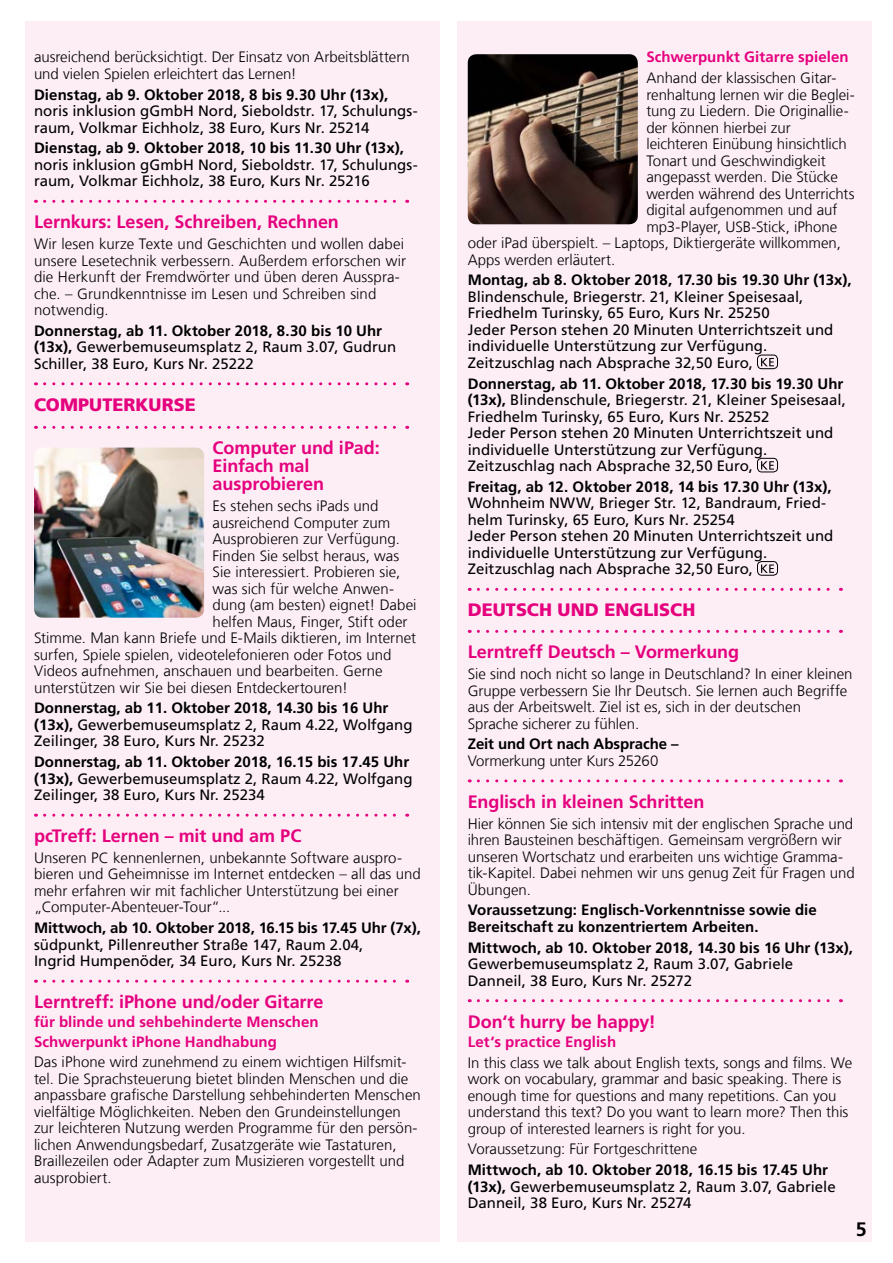
<style>
.page{position:relative;width:893px;height:1263px;background:#fff}
.page>*{position:absolute;margin:0;border:0;box-sizing:border-box;transform-origin:0 0}
.t1{font:700 19.5px "Frutiger LT Com";color:#000}
.t2{font:700 18px/18px "Frutiger LT Com";letter-spacing:-.005em;color:#e5007d}
.t3{font:900 18px "Frutiger LT Com";color:#e5007d}
.t4{font:300 15px/16.5px "Frutiger LT Com";color:#000}
.t5{font:15px/16.5px "Frutiger LT Com";color:#000}
.t6{font:700 15px/16.5px "Frutiger LT Com";letter-spacing:.005em;color:#000}
.t7{font:700 15px/19.2px "Frutiger LT Com";letter-spacing:.005em;color:#e5007d}
.s1{font-weight:700}
</style>
<div class="page">
<div style="left:26px;top:21px;width:414px;height:1221px;background:#fdeef6"></div>
<div style="left:457px;top:21px;width:415px;height:1221px;background:#fdeef6"></div>
<svg style="left:45px;top:200px;width:363px;height:3px"></svg>
<svg style="left:45px;top:382px;width:363px;height:3px"></svg>
<svg style="left:45px;top:426px;width:363px;height:3px"></svg>
<svg style="left:45px;top:814px;width:363px;height:3px"></svg>
<svg style="left:45px;top:980px;width:363px;height:3px"></svg>
<svg style="left:478px;top:588px;width:363px;height:3px"></svg>
<svg style="left:478px;top:630px;width:363px;height:3px"></svg>
<svg style="left:478px;top:779px;width:363px;height:3px"></svg>
<svg style="left:478px;top:999px;width:363px;height:3px"></svg>
<svg style="left:761px;top:358px;width:13px;height:8px"></svg>
<div style="left:757px;top:355px;width:21px;height:14px;border:1px solid #000;border-radius:4px"></div>
<svg style="left:761px;top:461px;width:13px;height:9px"></svg>
<div style="left:757px;top:458px;width:21px;height:14px;border:1px solid #000;border-radius:4px"></div>
<svg style="left:761px;top:564px;width:13px;height:9px"></svg>
<div style="left:757px;top:561px;width:21px;height:14px;border:1px solid #000;border-radius:4px"></div>
<img style="left:34px;top:448px;width:170px;height:170px">
<img style="left:468px;top:54px;width:170px;height:170px">
<p class="t4" style="left:34px;top:49px;width:377px">ausreichend berücksichtigt. Der Einsatz von Arbeitsblättern und vielen Spielen erleichtert das Lernen!</p>
<p class="t6" style="left:34px;top:86px;width:356px">Dienstag, ab 9. Oktober 2018, 8 bis 9.30 Uhr (13x),</p>
<p class="t5" style="left:34px;top:103px;width:385px">noris inklusion gGmbH Nord, Sieboldstr. 17, Schulungs&shy;raum, Volkmar Eichholz, 38 Euro, Kurs Nr. 25214</p>
<p class="t6" style="left:34px;top:140px;width:371px">Dienstag, ab 9. Oktober 2018, 10 bis 11.30 Uhr (13x),</p>
<p class="t5" style="left:34px;top:156px;width:385px">noris inklusion gGmbH Nord, Sieboldstr. 17, Schulungs&shy;raum, Volkmar Eichholz, 38 Euro, Kurs Nr. 25216</p>
<p class="t2" style="left:34px;top:213px;width:306px">Lernkurs: Lesen, Schreiben, Rechnen</p>
<p class="t4" style="left:34px;top:236px;width:374px">Wir lesen kurze Texte und Geschichten und wollen dabei unsere Lesetechnik verbessern. Außerdem erforschen wir die Herkunft der Fremdwörter und üben deren Ausspra&shy;che. – Grundkenntnisse im Lesen und Schreiben sind notwendig.</p>
<p class="t5" style="left:34px;top:322px;width:364px"><span class="s1">Donnerstag, ab 11. Oktober 2018, 8.30 bis 10 Uhr (13x),</span> Gewerbemuseumsplatz 2, Raum 3.07, Gudrun<br>Schiller, 38 Euro, Kurs Nr. 25222</p>
<p class="t3" style="left:34px;top:394px;width:26px">COMPUTERKURSE</p>
<p class="t2" style="left:213px;top:439px;width:169px">Computer und iPad:<br>Einfach mal ausprobieren</p>
<p class="t4" style="left:213px;top:498px;width:167px">Es stehen sechs iPads und</p>
<p class="t4" style="left:213px;top:514px;width:179px">ausreichend Computer zum</p>
<p class="t4" style="left:213px;top:531px;width:189px">Ausprobieren zur Verfügung.</p>
<p class="t4" style="left:213px;top:547px;width:188px">Finden Sie selbst heraus, was</p>
<p class="t4" style="left:213px;top:564px;width:189px">Sie interessiert. Probieren sie,</p>
<p class="t4" style="left:213px;top:580px;width:183px">was sich für welche Anwen-</p>
<p class="t4" style="left:213px;top:597px;width:205px">dung (am besten) eignet! Dabei</p>
<p class="t4" style="left:213px;top:613px;width:196px">helfen Maus, Finger, Stift oder</p>
<p class="t4" style="left:34px;top:630px;width:384px">Stimme. Man kann Briefe und E-Mails diktieren, im Internet</p>
<p class="t4" style="left:34px;top:646px;width:359px">surfen, Spiele spielen, videotelefonieren oder Fotos und</p>
<p class="t4" style="left:34px;top:663px;width:350px">Videos aufnehmen, anschauen und bearbeiten. Gerne</p>
<p class="t4" style="left:34px;top:679px;width:315px">unterstützen wir Sie bei diesen Entdeckertouren!</p>
<p class="t5" style="left:34px;top:700px;width:380px"><span class="s1">Donnerstag, ab 11. Oktober 2018, 14.30 bis 16 Uhr (13x),</span> Gewerbemuseumsplatz 2, Raum 4.22, Wolfgang<br>Zeilinger, 38 Euro, Kurs Nr. 25232</p>
<p class="t5" style="left:34px;top:754px;width:380px"><span class="s1">Donnerstag, ab 11. Oktober 2018, 16.15 bis 17.45 Uhr (13x),</span> Gewerbemuseumsplatz 2, Raum 4.22, Wolfgang<br>Zeilinger, 38 Euro, Kurs Nr. 25234</p>
<p class="t2" style="left:34px;top:827px;width:269px">pcTreff: Lernen – mit und am PC</p>
<p class="t4" style="left:34px;top:850px;width:388px">Unseren PC kennenlernen, unbekannte Software auspro&shy;bieren und Geheimnisse im Internet entdecken – all das und mehr erfahren wir mit fachlicher Unterstützung bei einer „Computer-Abenteuer-Tour“...</p>
<p class="t6" style="left:34px;top:920px;width:388px">Mittwoch, ab 10. Oktober 2018, 16.15 bis 17.45 Uhr (7x),</p>
<p class="t5" style="left:34px;top:936px;width:331px">südpunkt, Pillenreuther Straße 147, Raum 2.04,<br>Ingrid Humpenöder, 34 Euro, Kurs Nr. 25238</p>
<p class="t2" style="left:34px;top:993px;width:291px">Lerntreff: iPhone und/oder Gitarre</p>
<p class="t7" style="left:34px;top:1013px;width:286px">für blinde und sehbehinderte Menschen<br>Schwerpunkt iPhone Handhabung</p>
<p class="t4" style="left:34px;top:1054px;width:388px">Das iPhone wird zunehmend zu einem wichtigen Hilfsmit&shy;tel. Die Sprachsteuerung bietet blinden Menschen und die anpassbare grafische Darstellung sehbehinderten Menschen vielfältige Möglichkeiten. Neben den Grundeinstellungen zur leichteren Nutzung werden Programme für den persön&shy;lichen Anwendungsbedarf, Zusatzgeräte wie Tastaturen, Braillezeilen oder Adapter zum Musizieren vorgestellt und ausprobiert.</p>
<p class="t7" style="left:646px;top:48px;width:204px">Schwerpunkt Gitarre spielen</p>
<p class="t4" style="left:646px;top:70px;width:192px">Anhand der klassischen Gitar-</p>
<p class="t4" style="left:646px;top:86px;width:210px">renhaltung lernen wir die Beglei-</p>
<p class="t4" style="left:646px;top:103px;width:204px">tung zu Liedern. Die Originallie-</p>
<p class="t4" style="left:646px;top:119px;width:146px">der können hierbei zur</p>
<p class="t4" style="left:646px;top:136px;width:202px">leichteren Einübung hinsichtlich</p>
<p class="t4" style="left:646px;top:152px;width:181px">Tonart und Geschwindigkeit</p>
<p class="t4" style="left:646px;top:169px;width:193px">angepasst werden. Die Stücke</p>
<p class="t4" style="left:646px;top:185px;width:210px">werden während des Unterrichts</p>
<p class="t4" style="left:646px;top:202px;width:193px">digital aufgenommen und auf</p>
<p class="t4" style="left:646px;top:218px;width:193px">mp3-Player, USB-Stick, iPhone</p>
<p class="t4" style="left:468px;top:235px;width:375px">oder iPad überspielt. – Laptops, Diktiergeräte willkommen,</p>
<p class="t4" style="left:468px;top:251px;width:149px">Apps werden erläutert.</p>
<p class="t6" style="left:468px;top:272px;width:385px">Montag, ab 8. Oktober 2018, 17.30 bis 19.30 Uhr (13x),</p>
<p class="t5" style="left:468px;top:288px;width:367px">Blindenschule, Briegerstr. 21, Kleiner Speisesaal, Friedhelm Turinsky, 65 Euro, Kurs Nr. 25250<br>Jeder Person stehen 20 Minuten Unterrichtszeit und individuelle Unterstützung zur Verfügung.<br>Zeitzuschlag nach Absprache 32,50 Euro,</p>
<p class="t5" style="left:468px;top:375px;width:380px"><span class="s1">Donnerstag, ab 11. Oktober 2018, 17.30 bis 19.30 Uhr (13x),</span> Blindenschule, Briegerstr. 21, Kleiner Speisesaal, Friedhelm Turinsky, 65 Euro, Kurs Nr. 25252<br>Jeder Person stehen 20 Minuten Unterrichtszeit und individuelle Unterstützung zur Verfügung.<br>Zeitzuschlag nach Absprache 32,50 Euro,</p>
<p class="t6" style="left:468px;top:478px;width:365px">Freitag, ab 12. Oktober 2018, 14 bis 17.30 Uhr (13x),</p>
<p class="t5" style="left:468px;top:495px;width:367px">Wohnheim NWW, Brieger Str. 12, Bandraum, Fried&shy;helm Turinsky, 65 Euro, Kurs Nr. 25254<br>Jeder Person stehen 20 Minuten Unterrichtszeit und individuelle Unterstützung zur Verfügung.<br>Zeitzuschlag nach Absprache 32,50 Euro,</p>
<p class="t3" style="left:468px;top:599px;width:27px">DEUTSCH</p>
<p class="t3" style="left:558px;top:599px;width:15px">UND</p>
<p class="t3" style="left:604px;top:599px;width:24px">ENGLISCH</p>
<p class="t2" style="left:468px;top:643px;width:273px">Lerntreff Deutsch – Vormerkung</p>
<p class="t4" style="left:468px;top:666px;width:386px">Sie sind noch nicht so lange in Deutschland? In einer kleinen Gruppe verbessern Sie Ihr Deutsch. Sie lernen auch Begriffe aus der Arbeitswelt. Ziel ist es, sich in der deutschen Sprache sicherer zu fühlen.</p>
<p class="t6" style="left:468px;top:736px;width:212px">Zeit und Ort nach Absprache –</p>
<p class="t4" style="left:468px;top:752px;width:192px">Vormerkung unter Kurs 25260</p>
<p class="t2" style="left:468px;top:793px;width:238px">Englisch in kleinen Schritten</p>
<p class="t4" style="left:468px;top:815px;width:388px">Hier können Sie sich intensiv mit der englischen Sprache und ihren Bausteinen beschäftigen. Gemeinsam vergrößern wir unseren Wortschatz und erarbeiten uns wichtige Gramma&shy;tik-Kapitel. Dabei nehmen wir uns genug Zeit für Fragen und Übungen.</p>
<p class="t6" style="left:468px;top:902px;width:351px">Voraussetzung: Englisch-Vorkenntnisse sowie die<br>Bereitschaft zu konzentriertem Arbeiten.</p>
<p class="t6" style="left:468px;top:939px;width:387px">Mittwoch, ab 10. Oktober 2018, 14.30 bis 16 Uhr (13x),</p>
<p class="t5" style="left:468px;top:956px;width:327px">Gewerbemuseumsplatz 2, Raum 3.07, Gabriele<br>Danneil, 38 Euro, Kurs Nr. 25272</p>
<p class="t2" style="left:468px;top:1012px;width:190px">Don‘t hurry be happy!</p>
<p class="t7" style="left:468px;top:1032px;width:150px">Let‘s practice English</p>
<p class="t4" style="left:468px;top:1054px;width:386px">In this class we talk about English texts, songs and films. We work on vocabulary, grammar and basic speaking. There is enough time for questions and many repetitions. Can you understand this text? Do you want to learn more? Then this group of interested learners is right for you.</p>
<p class="t4" style="left:468px;top:1141px;width:231px">Voraussetzung: Für Fortgeschrittene</p>
<p class="t5" style="left:468px;top:1162px;width:370px"><span class="s1">Mittwoch, ab 10. Oktober 2018, 16.15 bis 17.45 Uhr (13x),</span> Gewerbemuseumsplatz 2, Raum 3.07, Gabriele<br>Danneil, 38 Euro, Kurs Nr. 25274</p>
<h1 class="t1" style="left:856px;top:1218px;width:12px">5</h1>
</div>
